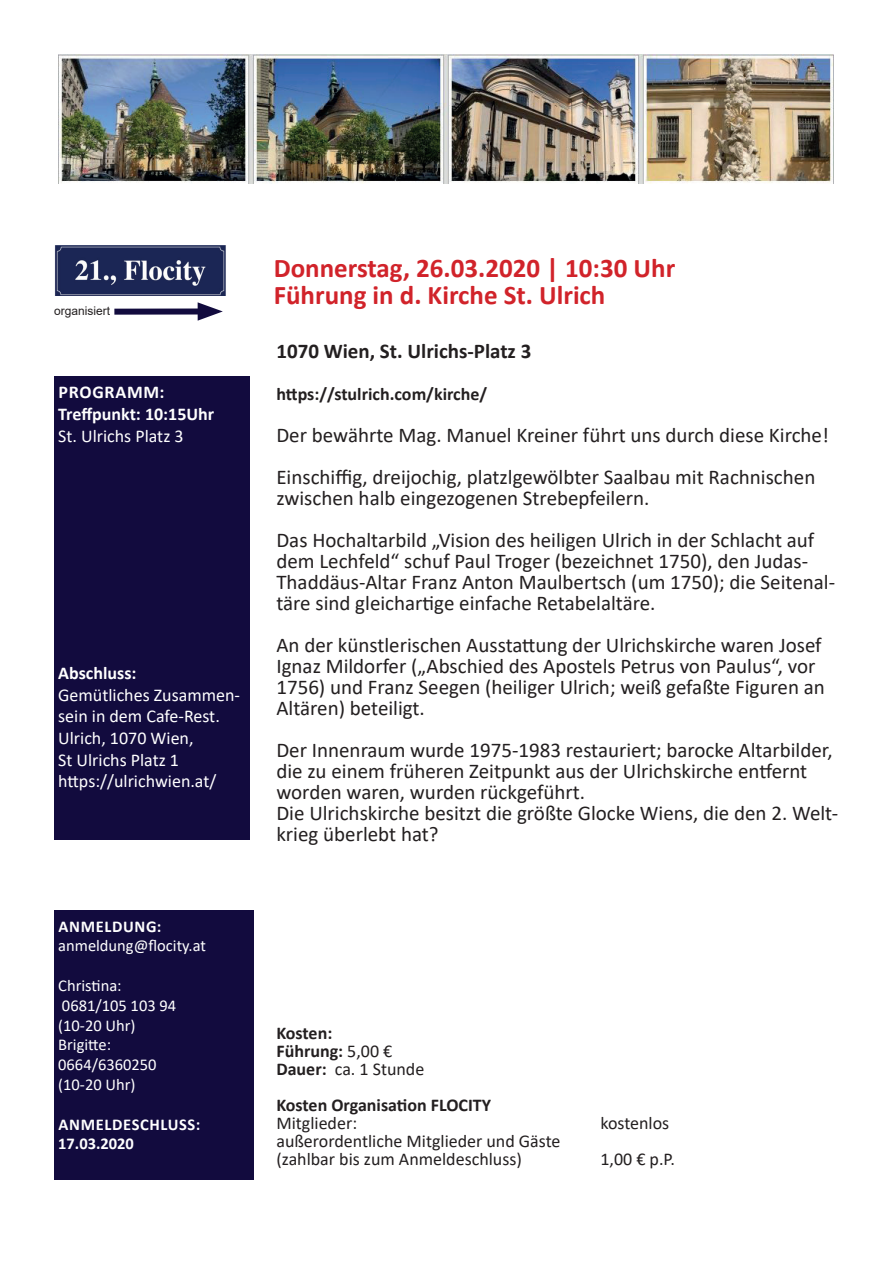
<style>
.page{position:relative;width:893px;height:1263px;background:#fff}
.page>*{position:absolute;margin:0;border:0;box-sizing:border-box;transform-origin:0 0}
.t1{font:700 27px/27px "Calibri";color:#d1232a}
.t2{font:21px/21px "Calibri";color:#231f20}
.t3{font:700 21px "Calibri";color:#231f20}
.t4{font:18px/21.6px "Calibri";color:#fff}
.t5{font:18px/18px "Calibri";color:#231f20}
.t6{font:700 18px/18px "Calibri";color:#231f20}
.t7{font:700 18px/21.6px "Calibri";color:#fff}
.t8{font:16.5px/19.8px "Calibri";color:#fff}
.t9{font:700 16.5px/19.8px "Calibri";letter-spacing:.04em;color:#fff}
.t10{font:12px "Arial";color:#231f20}
.s1{font-weight:400}
</style>
<div class="page">
<div style="left:54px;top:911px;width:200px;height:269px;background:#120b3e"></div>
<div style="left:114px;top:308px;width:94px;height:7px;background:#120b3e"></div>
<svg style="left:198px;top:302px;width:25px;height:19px"></svg>
<img style="left:54px;top:245px;width:172px;height:51px">
<div style="left:54px;top:376px;width:195px;height:464px;background:#120b3e"></div>
<img style="left:58px;top:54px;width:775px;height:130px">
<p class="t10" style="left:54px;top:302px;width:58px">organisiert</p>
<p class="t7" style="left:58px;top:381px;width:158px">PROGRAMM:<br>Treffpunkt: 10:15Uhr</p>
<p class="t4" style="left:58px;top:424px;width:127px">St. Ulrichs Platz 3</p>
<p class="t7" style="left:58px;top:662px;width:80px">Abschluss:</p>
<p class="t4" style="left:58px;top:683px;width:183px">Gemütliches Zusammen&shy;sein in dem Cafe-Rest.<br>Ulrich, 1070 Wien,<br>St Ulrichs Platz 1 https://ulrichwien.at/</p>
<p class="t9" style="left:59px;top:916px;width:104px">ANMELDUNG:</p>
<p class="t8" style="left:58px;top:936px;width:149px">anmeldung@flocity.at</p>
<p class="t8" style="left:58px;top:975px;width:119px">Christina:<br>0681/105 103 94 (10-20 Uhr)<br>Brigitte:<br>0664/6360250 (10-20 Uhr)</p>
<p class="t9" style="left:58px;top:1114px;width:144px">ANMELDESCHLUSS:<br>17.03.2020</p>
<p class="t1" style="left:274px;top:254px;width:403px">Donnerstag, 26.03.2020 | 10:30 Uhr<br>Führung in d. Kirche St. Ulrich</p>
<p class="t3" style="left:276px;top:336px;width:256px">1070 Wien, St. Ulrichs-Platz 3</p>
<p class="t6" style="left:276px;top:385px;width:212px">https://stulrich.com/kirche/</p>
<p class="t2" style="left:276px;top:414px;width:554px;line-height:42px">Der bewährte Mag. Manuel Kreiner führt uns durch diese Kirche!<br>Einschiffig, dreijochig, platzlgewölbter Saalbau mit Rachnischen</p>
<p class="t2" style="left:276px;top:477px;width:539px;line-height:42px">zwischen halb eingezogenen Strebepfeilern.<br>Das Hochaltarbild „Vision des heiligen Ulrich in der Schlacht auf</p>
<p class="t2" style="left:276px;top:550px;width:560px">dem Lechfeld“ schuf Paul Troger (bezeichnet 1750), den Judas-<br>Thaddäus-Altar Franz Anton Maulbertsch (um 1750); die Seitenal&shy;täre sind gleichartige einfache Retabelaltäre.</p>
<p class="t2" style="left:276px;top:634px;width:550px">An der künstlerischen Ausstattung der Ulrichskirche waren Josef Ignaz Mildorfer („Abschied des Apostels Petrus von Paulus“, vor 1756) und Franz Seegen (heiliger Ulrich; weiß gefaßte Figuren an Altären) beteiligt.</p>
<p class="t2" style="left:276px;top:739px;width:563px">Der Innenraum wurde 1975-1983 restauriert; barocke Altarbilder, die zu einem früheren Zeitpunkt aus der Ulrichskirche entfernt worden waren, wurden rückgeführt.<br>Die Ulrichskirche besitzt die größte Glocke Wiens, die den 2. Welt&shy;krieg überlebt hat?</p>
<p class="t6" style="left:276px;top:1024px;width:149px">Kosten:<br>Führung: <span class="s1">5,00 €<br></span>Dauer: <span class="s1">ca. 1 Stunde</span></p>
<p class="t6" style="left:276px;top:1096px;width:216px">Kosten Organisation FLOCITY</p>
<p class="t5" style="left:276px;top:1114px;width:82px">Mitglieder:</p>
<p class="t5" style="left:600px;top:1114px;width:70px">kostenlos</p>
<p class="t5" style="left:276px;top:1132px;width:286px">außerordentliche Mitglieder und Gäste (zahlbar bis zum Anmeldeschluss)</p>
<p class="t5" style="left:600px;top:1150px;width:76px">1,00 € p.P.</p>
</div>
